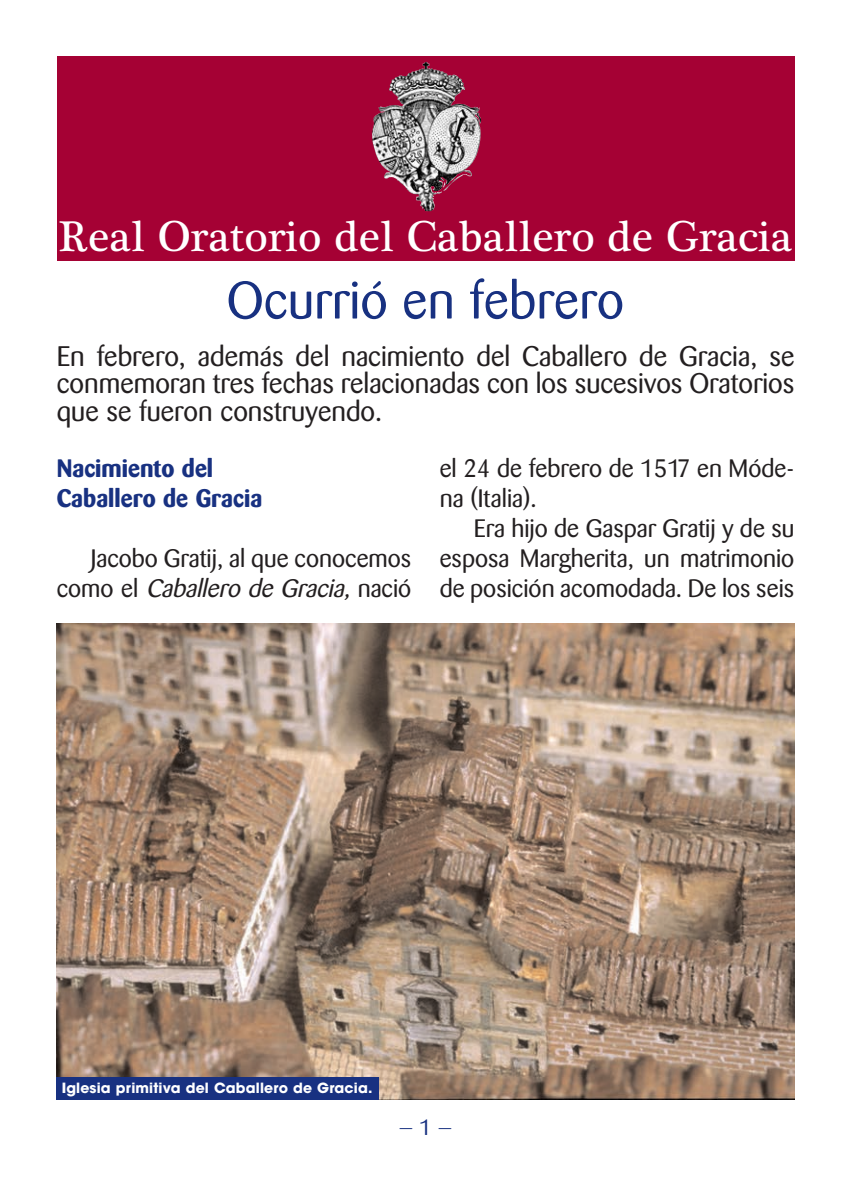
<style>
.page{position:relative;width:851px;height:1191px;background:#fff}
.page>*{position:absolute;margin:0;border:0;box-sizing:border-box;transform-origin:0 0}
.t1{font:52px "Barmeno";letter-spacing:.005em;color:#183181}
.t2{font:44px "Plantagenet Cherokee";color:#fff}
.t3{font:28px/27.6px "Barmeno";color:#231f20;text-align:justify}
.t4{font:25px/30px "Barmeno";color:#231f20;text-align:right}
.t5{font:700 25px/30px "Barmeno";color:#183181}
.t6{font:22px "Barmeno";color:#183181}
.t7{font:700 14px "Avant Garde";letter-spacing:.01em;color:#fff}
.s1{font-style:italic}
</style>
<div class="page">
<img style="left:57px;top:624px;width:736px;height:475px">
<div style="left:57px;top:57px;width:737px;height:204px;background:#a50134"></div>
<img style="left:372px;top:62px;width:99px;height:149px">
<div style="left:57px;top:1077px;width:322px;height:23px;background:#183181"></div>
<h2 class="t2" style="left:59px;top:211px;width:735px">Real Oratorio del Caballero de Gracia</h2>
<h1 class="t1" style="left:227px;top:279px;width:398px">Ocurrió en febrero</h1>
<p class="t3" style="left:57px;top:344px;width:739px">En febrero, además del nacimiento del Caballero de Gracia, se conmemoran tres fechas relacionadas con los sucesivos Oratorios que se fueron construyendo.</p>
<p class="t5" style="left:57px;top:454px;width:207px">Nacimiento del<br>Caballero de Gracia</p>
<p class="t4" style="left:57px;top:545px;width:356px">Jacobo Gratij, al que conocemos<br>c o m o e l <span class="s1">Caballero de Gracia,</span> n a c i ó</p>
<p class="t4" style="left:439px;top:455px;width:356px;text-align:left">el 24 de febrero de 1517 en Móde&shy;na (Italia).</p>
<p class="t4" style="left:439px;top:515px;width:356px;text-align:justify;text-indent:34px">Era hijo de Gaspar Gratij y de su esposa Margherita, un matrimonio de posición acomodada. De los seis</p>
<p class="t7" style="left:62px;top:1082px;width:312px">Iglesia primitiva del Caballero de Gracia.</p>
<p class="t6" style="left:398px;top:1118px;width:56px">— 1 —</p>
</div>
